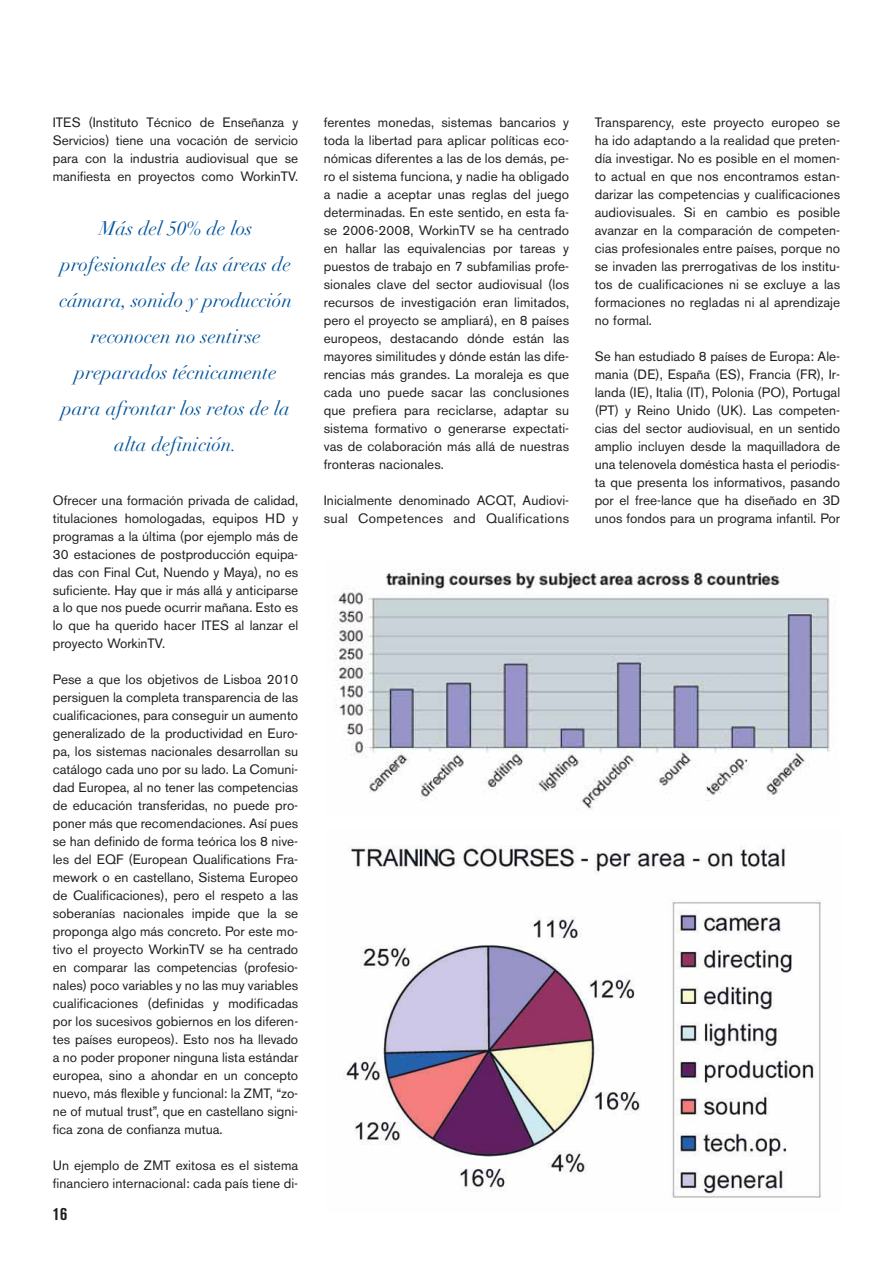
<style>
.page{position:relative;width:893px;height:1263px;background:#fff}
.page>*{position:absolute;margin:0;border:0;box-sizing:border-box;transform-origin:0 0}
.t1{font:italic 19.5px/36px "Didot LH";color:#00539b;text-align:center}
.t2{font:700 condensed 18px "Akzidenz Grotesk BE";color:#231f20}
.t3{font:13.5px/18px "Akzidenz Grotesk BE";letter-spacing:.005em;color:#231f20;text-align:justify}
.t4{font:13.5px/18px "Akzidenz Grotesk BE";letter-spacing:.025em;color:#231f20}
</style>
<div class="page">
<img style="left:334px;top:569px;width:496px;height:241px">
<img style="left:345px;top:846px;width:477px;height:352px">
<p class="t3" style="left:53px;top:115px;width:247px">ITES (Instituto Técnico de Enseñanza y Servicios) tiene una vocación de servicio para con la industria audiovisual que se manifiesta en proyectos como WorkinTV.</p>
<h1 class="t1" style="left:59px;top:212px;width:234px">Más del 50% de los profesionales de las áreas de cámara, sonido y producción reconocen no sentirse preparados técnicamente para afrontar los retos de la alta definición.</h1>
<p class="t3" style="left:53px;top:492px;width:247px">Ofrecer una formación privada de calidad, titulaciones homologadas, equipos HD y programas a la última (por ejemplo más de 30 estaciones de postproducción equipa&shy;das con Final Cut, Nuendo y Maya), no es suficiente. Hay que ir más allá y anticiparse a lo que nos puede ocurrir mañana. Esto es lo que ha querido hacer ITES al lanzar el proyecto WorkinTV.</p>
<p class="t3" style="left:53px;top:672px;width:247px">Pese a que los objetivos de Lisboa 2010 persiguen la completa transparencia de las cualificaciones, para conseguir un aumento generalizado de la productividad en Euro&shy;pa, los sistemas nacionales desarrollan su catálogo cada uno por su lado. La Comuni&shy;dad Europea, al no tener las competencias de educación transferidas, no puede pro&shy;poner más que recomendaciones. Así pues se han definido de forma teórica los 8 nive&shy;les del EQF (European Qualifications Fra&shy;mework o en castellano, Sistema Europeo de Cualificaciones), pero el respeto a las soberanías nacionales impide que la se proponga algo más concreto. Por este mo&shy;tivo el proyecto WorkinTV se ha centrado en comparar las competencias (profesio&shy;nales) poco variables y no las muy variables cualificaciones (definidas y modificadas por los sucesivos gobiernos en los diferen&shy;tes países europeos). Esto nos ha llevado a no poder proponer ninguna lista estándar europea, sino a ahondar en un concepto nuevo, más flexible y funcional: la ZMT, “zo&shy;ne of mutual trust”, que en castellano signi&shy;fica zona de confianza mutua.</p>
<p class="t3" style="left:53px;top:1158px;width:247px">Un ejemplo de ZMT exitosa es el sistema financiero internacional: cada país tiene di-</p>
<h2 class="t2" style="left:53px;top:1207px;width:16px">16</h2>
<p class="t3" style="left:324px;top:115px;width:247px">ferentes monedas, sistemas bancarios y toda la libertad para aplicar políticas eco&shy;nómicas diferentes a las de los demás, pe&shy;ro el sistema funciona, y nadie ha obligado a nadie a aceptar unas reglas del juego determinadas. En este sentido, en esta fa&shy;se 2006-2008, WorkinTV se ha centrado en hallar las equivalencias por tareas y puestos de trabajo en 7 subfamilias profe&shy;sionales clave del sector audiovisual (los recursos de investigación eran limitados, pero el proyecto se ampliará), en 8 países europeos, destacando dónde están las mayores similitudes y dónde están las dife&shy;rencias más grandes. La moraleja es que cada uno puede sacar las conclusiones que prefiera para reciclarse, adaptar su sistema formativo o generarse expectati&shy;vas de colaboración más allá de nuestras fronteras nacionales.</p>
<p class="t4" style="left:324px;top:492px;width:247px">Inicialmente denominado ACQT, Audiovi&shy;sual Competences and Qualifications</p>
<p class="t3" style="left:595px;top:115px;width:247px">Transparency, este proyecto europeo se ha ido adaptando a la realidad que preten&shy;día investigar. No es posible en el momen&shy;to actual en que nos encontramos estan&shy;darizar las competencias y cualificaciones audiovisuales. Si en cambio es posible avanzar en la comparación de competen&shy;cias profesionales entre países, porque no se invaden las prerrogativas de los institu&shy;tos de cualificaciones ni se excluye a las formaciones no regladas ni al aprendizaje no formal.</p>
<p class="t3" style="left:595px;top:348px;width:247px">Se han estudiado 8 países de Europa: Ale&shy;mania (DE), España (ES), Francia (FR), Ir&shy;landa (IE), Italia (IT), Polonia (PO), Portugal (PT) y Reino Unido (UK). Las competen&shy;cias del sector audiovisual, en un sentido amplio incluyen desde la maquilladora de una telenovela doméstica hasta el periodis&shy;ta que presenta los informativos, pasando por el free-lance que ha diseñado en 3D unos fondos para un programa infantil. Por</p>
</div>
